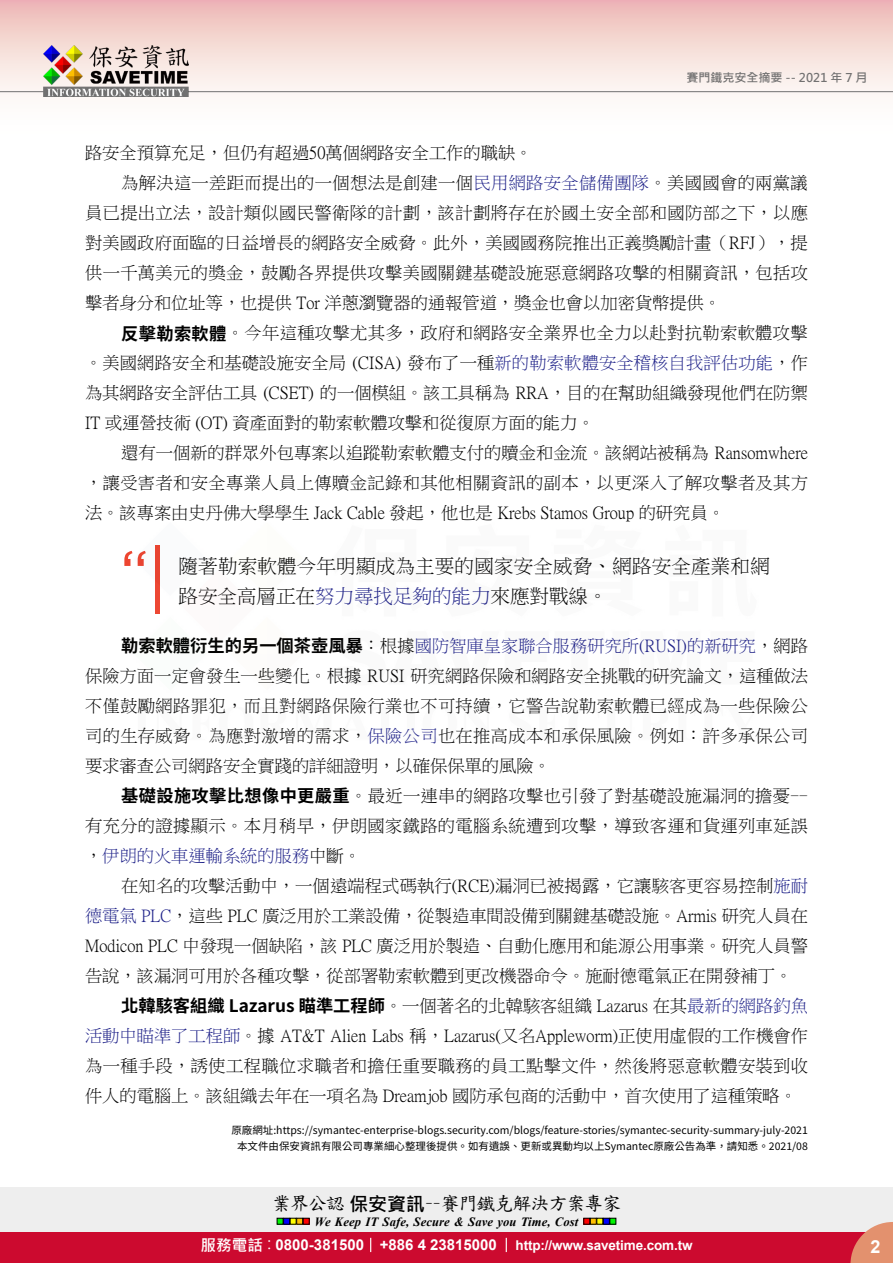
<style>
.page{position:relative;width:893px;height:1263px;background:#fff}
.page>*{position:absolute;margin:0;border:0;box-sizing:border-box;transform-origin:0 0}
.t1{font:19.5px/30px "P Ming Li U";letter-spacing:.01em;color:#000}
.t2{font:18.9px "DF Kai Shu SB Estd BF";letter-spacing:-.05em;color:#000}
.t3{font:700 18px "Arial";color:#fff}
.t4{font:17.25px/30px "P Ming Li U";color:#000;text-align:justify}
.t5{font:17.25px "P Ming Li U";letter-spacing:.025em;color:#000}
.t6{font:17.25px "P Ming Li U";letter-spacing:.02em;color:#000}
.t7{font:700 13.5px "Arial";letter-spacing:-.01em;color:#fff}
.t8{font:italic 700 12.6px "Times New Roman";letter-spacing:.005em;color:#000}
.t9{font:700 12px "Microsoft Jheng Hei";color:#727171}
.t10{font:10.5px "Source Han Sans TW";color:#000}
.s1{color:#1d2088}
.s2{font-family:"Source Han Sans TW";font-weight:700}
.s3{font-family:"Microsoft Jheng Hei";font-weight:700}
.s4{font-family:"Microsoft Jheng Hei";font-size:15.6px}
.s5{font-family:"Microsoft Jheng Hei";font-weight:400;font-size:15.6px}
.s6{font-size:15px}
</style>
<div class="page">
<div style="left:0;top:0;width:893px;height:141px;background:linear-gradient(to bottom,#efc0bb,#fff)"></div>
<hr style="left:0;top:91px;width:893px;height:1px;background:#727171">
<div style="left:0;top:1187px;width:893px;height:49px;background:#eee"></div>
<img style="left:44px;top:46px;width:145px;height:51px">
<svg style="left:277px;top:1218px;width:32px;height:6px"></svg>
<svg style="left:584px;top:1218px;width:32px;height:6px"></svg>
<div style="left:0;top:1232px;width:893px;height:31px;background:#cc0a2f"></div>
<svg style="left:850px;top:1222px;width:43px;height:41px"></svg>
<svg style="left:370px;top:1238px;width:1px;height:14px"></svg>
<svg style="left:506px;top:1238px;width:1px;height:14px"></svg>
<svg style="left:124px;top:551px;width:9px;height:15px"></svg>
<p class="t9" style="left:686px;top:70px;width:183px">賽門鐵克安全摘要 -- 2021 年 7 月</p>
<p class="t4" style="left:85px;top:138px;width:449px">路安全預算充足，但仍有超過50萬個網路安全工作的職缺。</p>
<p class="t6" style="left:121px;top:175px;width:688px">為解決這一差距而提出的一個想法是創建一個<span class="s1">民用網路安全儲備團隊</span>。美國國會的兩黨議</p>
<p class="t5" style="left:85px;top:205px;width:725px">員已提出立法，設計類似國民警衛隊的計劃，該計劃將存在於國土安全部和國防部之下，以應</p>
<p class="t4" style="left:85px;top:228px;width:724px">對美國政府面臨的日益增長的網路安全威脅。此外，美國國務院推出正義獎勵計畫（RFJ），提</p>
<p class="t5" style="left:85px;top:265px;width:725px">供一千萬美元的獎金，鼓勵各界提供攻擊美國關鍵基礎設施惡意網路攻擊的相關資訊，包括攻</p>
<p class="t4" style="left:85px;top:288px;width:638px">擊者身分和位址等，也提供 Tor 洋蔥瀏覽器的通報管道，獎金也會以加密貨幣提供。</p>
<p class="t6" style="left:121px;top:325px;width:688px"><span class="s2">反擊勒索軟體</span>。今年這種攻擊尤其多，政府和網路安全業界也全力以赴對抗勒索軟體攻擊</p>
<p class="t4" style="left:85px;top:348px;width:724px">。美國網路安全和基礎設施安全局 (CISA) 發布了一種<span class="s1">新的勒索軟體安全稽核自我評估功能</span>，作</p>
<p class="t4" style="left:85px;top:378px;width:724px">為其網路安全評估工具 (CSET) 的一個模組。該工具稱為 RRA，目的在幫助組織發現他們在防禦</p>
<p class="t4" style="left:85px;top:408px;width:511px">IT 或運營技術 (OT) 資產面對的勒索軟體攻擊和從復原方面的能力。</p>
<p class="t4" style="left:121px;top:438px;width:688px">還有一個新的群眾外包專案以追蹤勒索軟體支付的贖金和金流。該網站被稱為 Ransomwhere</p>
<p class="t5" style="left:85px;top:475px;width:725px">，讓受害者和安全專業人員上傳贖金記錄和其他相關資訊的副本，以更深入了解攻擊者及其方</p>
<p class="t4" style="left:85px;top:498px;width:641px">法。該專案由史丹佛大學學生 Jack Cable 發起，他也是 Krebs Stamos Group 的研究員。</p>
<p class="t1" style="left:179px;top:551px;width:593px">隨著勒索軟體今年明顯成為主要的國家安全威脅、網路安全產業和網路安全高層正在<span class="s1">努力尋找足夠的能力</span>來應對戰線。</p>
<p class="t4" style="left:85px;top:631px;width:725px;text-indent:36px"><span class="s2">勒索軟體衍生的另一個茶壺風暴</span>：根據<span class="s1">國防智庫皇家聯合服務研究所(RUSI)的新研究</span>，網路保險方面一定會發生一些變化。根據 RUSI 研究網路保險和網路安全挑戰的研究論文，這種做法不僅鼓勵網路罪犯，而且對網路保險行業也不可持續，它警告說勒索軟體已經成為一些保險公司的生存威脅。為應對激增的需求，<span class="s1">保險公司</span>也在推高成本和承保風險。例如：許多承保公司要求審查公司網路安全實踐的詳細證明，以確保保單的風險。</p>
<p class="t4" style="left:85px;top:781px;width:725px;text-indent:36px"><span class="s2">基礎設施攻擊比想像中更嚴重</span>。最近一連串的網路攻擊也引發了對基礎設施漏洞的擔憂——有充分的證據顯示。本月稍早，伊朗國家鐵路的電腦系統遭到攻擊，導致客運和貨運列車延誤，<span class="s1">伊朗的火車運輸系統的服務</span>中斷。</p>
<p class="t4" style="left:121px;top:871px;width:688px">在知名的攻擊活動中，一個遠端程式碼執行(RCE)漏洞已被揭露，它讓駭客更容易控制<span class="s1">施耐</span></p>
<p class="t4" style="left:85px;top:901px;width:724px"><span class="s1">德電氣 PLC</span>，這些 PLC 廣泛用於工業設備，從製造車間設備到關鍵基礎設施。Armis 研究人員在</p>
<p class="t4" style="left:85px;top:931px;width:724px">Modicon PLC 中發現一個缺陷，該 PLC 廣泛用於製造、自動化應用和能源公用事業。研究人員警</p>
<p class="t4" style="left:85px;top:961px;width:709px">告說，該漏洞可用於各種攻擊，從部署勒索軟體到更改機器命令。施耐德電氣正在開發補丁。</p>
<p class="t4" style="left:121px;top:991px;width:688px"><span class="s2">北韓駭客組織 Lazarus 瞄準工程師</span>。一個著名的北韓駭客組織 Lazarus 在其<span class="s1">最新的網路釣魚</span></p>
<p class="t4" style="left:85px;top:1021px;width:724px"><span class="s1">活動中瞄準了工程師</span>。據 AT&amp;T Alien Labs 稱，Lazarus(又名Appleworm)正使用虛假的工作機會作</p>
<p class="t5" style="left:85px;top:1057px;width:725px">為一種手段，誘使工程職位求職者和擔任重要職務的員工點擊文件，然後將惡意軟體安裝到收</p>
<p class="t4" style="left:85px;top:1081px;width:714px">件人的電腦上。該組織去年在一項名為 Dreamjob 國防承包商的活動中，首次使用了這種策略。</p>
<p class="t10" style="left:237px;top:1140px;width:572px">本文件由保安資訊有限公司專業細心整理後提供。如有遺誤、更新或異動均以上Symantec原廠公告為準，請知悉。2021/08</p>
<p class="t10" style="left:231px;top:1125px;width:578px">原廠網址:https://symantec-enterprise-blogs.security.com/blogs/feature-stories/symantec-security-summary-july-2021</p>
<p class="t2" style="left:272px;top:1194px;width:351px">業界公認<span class="s3">保安資訊</span>－－賽門鐵克解決方案專家</p>
<p class="t8" style="left:315px;top:1212px;width:265px">We Keep IT Safe, Secure &amp; Save you Time, Cost</p>
<p class="t7" style="left:200px;top:1235px;width:494px"><span class="s4">服務電話</span><span class="s5">：</span><span class="s6">0800-381500 +886 4 23815000</span> http://www.savetime.com.tw</p>
<p class="t3" style="left:870px;top:1234px;width:12px">2</p>
</div>
